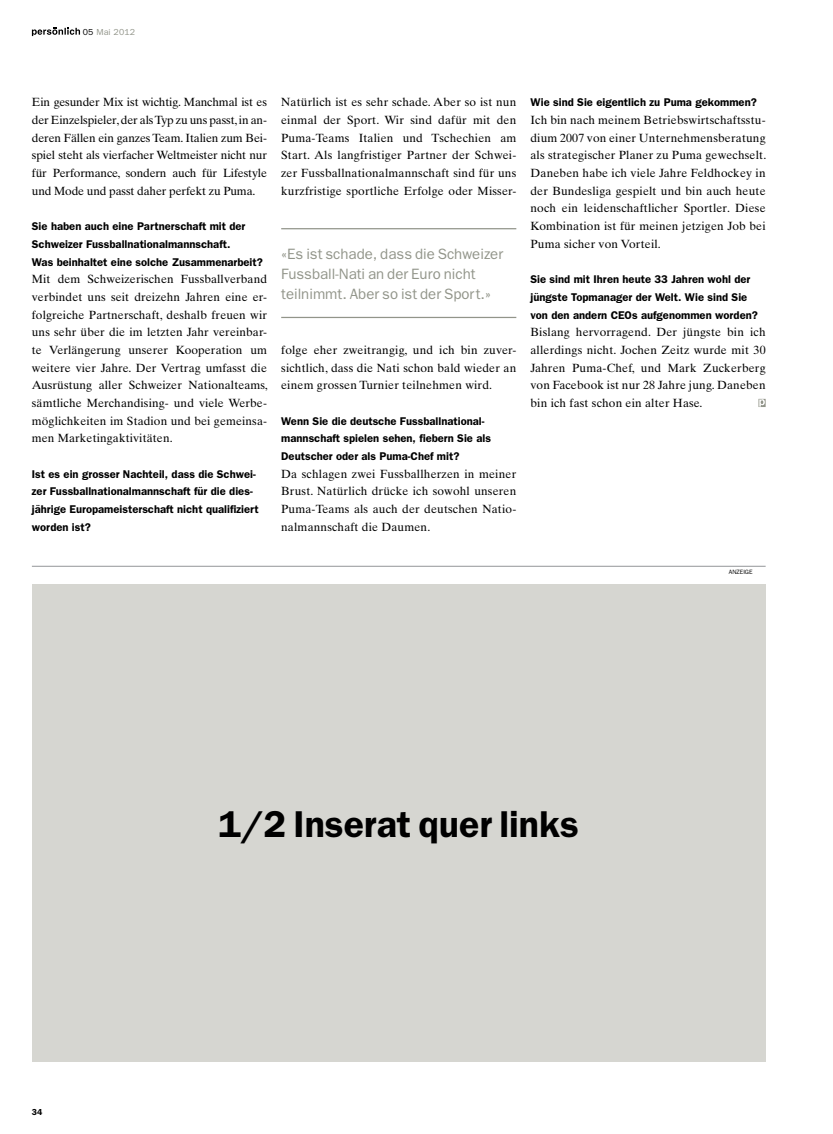
<style>
.page{position:relative;width:833px;height:1134px;background:#fff}
.page>*{position:absolute;margin:0;border:0;box-sizing:border-box;transform-origin:0 0}
.t1{font:600 37.5px "Franklin Gothic";color:#000}
.t2{font:15px/20px "Franklin Gothic";color:#92958a}
.t3{font:11.88px/17.6px "Times Ten";letter-spacing:.015em;color:#000;text-align:justify}
.t4{font:600 11.25px/17.6px "Franklin Gothic";color:#000}
.t5{font:8.75px "Franklin Gothic";letter-spacing:.015em;color:#92958a}
.t6{font:600 8.75px "Franklin Gothic";color:#000}
.t7{font:6.25px "Franklin Gothic";color:#000}
.s1{color:#000}
</style>
<div class="page">
<svg style="left:32px;top:28px;width:48px;height:8px"></svg>
<svg style="left:758px;top:399px;width:7px;height:8px"></svg>
<div style="left:32px;top:584px;width:733px;height:477px;background:#d6d6d1"></div>
<hr style="left:32px;top:566px;width:733px;height:1px;background:#939598">
<hr style="left:281px;top:228px;width:235px;height:1px;background:#92958a">
<hr style="left:281px;top:317px;width:235px;height:1px;background:#92958a">
<p class="t5" style="left:83px;top:27px;width:54px"><span class="s1">05</span> Mai 2012</p>
<p class="t3" style="left:32px;top:93px;width:237px">Ein gesunder Mix ist wichtig. Manchmal ist es der Einzelspieler, der als Typ zu uns passt, in an&shy;deren Fällen ein ganzes Team. Italien zum Bei&shy;spiel steht als vierfacher Weltmeister nicht nur für Performance, sondern auch für Lifestyle und Mode und passt daher perfekt zu Puma.</p>
<p class="t4" style="left:32px;top:217px;width:232px">Sie haben auch eine Partnerschaft mit der<br>Schweizer Fussballnationalmannschaft.<br>Was beinhaltet eine solche Zusammenarbeit?</p>
<p class="t3" style="left:32px;top:270px;width:237px">Mit dem Schweizerischen Fussballverband verbindet uns seit dreizehn Jahren eine er&shy;folgreiche Partnerschaft, deshalb freuen wir uns sehr über die im letzten Jahr vereinbar&shy;te Verlängerung unserer Kooperation um weitere vier Jahre. Der Vertrag umfasst die Ausrüstung aller Schweizer Nationalteams, sämtliche Merchandising- und viele Werbe&shy;möglichkeiten im Stadion und bei gemeinsa&shy;men Marketingaktivitäten.</p>
<p class="t4" style="left:32px;top:465px;width:228px">Ist es ein grosser Nachteil, dass die Schwei&shy;zer Fussballnationalmannschaft für die dies&shy;jährige Europameisterschaft nicht qualifiziert worden ist?</p>
<p class="t3" style="left:281px;top:93px;width:237px">Natürlich ist es sehr schade. Aber so ist nun einmal der Sport. Wir sind dafür mit den Puma-Teams Italien und Tschechien am Start. Als langfristiger Partner der Schwei&shy;zer Fussballnationalmannschaft sind für uns kurzfristige sportliche Erfolge oder Misser-</p>
<p class="t2" style="left:281px;top:244px;width:223px">«Es ist schade, dass die Schweizer<br>Fussball-Nati an der Euro nicht teilnimmt. Aber so ist der Sport.»</p>
<p class="t3" style="left:281px;top:341px;width:237px">folge eher zweitrangig, und ich bin zuver&shy;sichtlich, dass die Nati schon bald wieder an einem grossen Turnier teilnehmen wird.</p>
<p class="t4" style="left:281px;top:412px;width:211px">Wenn Sie die deutsche Fussballnational&shy;mannschaft spielen sehen, fiebern Sie als<br>Deutscher oder als Puma-Chef mit?</p>
<p class="t3" style="left:281px;top:465px;width:237px">Da schlagen zwei Fussballherzen in meiner Brust. Natürlich drücke ich sowohl unseren Puma-Teams als auch der deutschen Natio&shy;nalmannschaft die Daumen.</p>
<p class="t4" style="left:530px;top:94px;width:228px">Wie sind Sie eigentlich zu Puma gekommen?</p>
<p class="t3" style="left:530px;top:111px;width:237px">Ich bin nach meinem Betriebswirtschaftsstu&shy;dium 2007 von einer Unternehmensberatung als strategischer Planer zu Puma gewechselt.<br>Daneben habe ich viele Jahre Feldhockey in der Bundesliga gespielt und bin auch heute noch ein leidenschaftlicher Sportler. Diese Kombination ist für meinen jetzigen Job bei Puma sicher von Vorteil.</p>
<p class="t4" style="left:530px;top:271px;width:229px">Sie sind mit Ihren heute 33 Jahren wohl der jüngste Topmanager der Welt. Wie sind Sie von den andern CEOs aufgenommen worden?</p>
<p class="t3" style="left:530px;top:323px;width:237px">Bislang hervorragend. Der jüngste bin ich allerdings nicht. Jochen Zeitz wurde mit 30<br>Jahren Puma-Chef, und Mark Zuckerberg von Facebook ist nur 28 Jahre jung. Daneben bin ich fast schon ein alter Hase.</p>
<p class="t7" style="left:729px;top:569px;width:21px">Anzeige</p>
<p class="t6" style="left:32px;top:1106px;width:12px">34</p>
<h1 class="t1" style="left:219px;top:802px;width:362px">1/2 Inserat quer links</h1>
</div>
